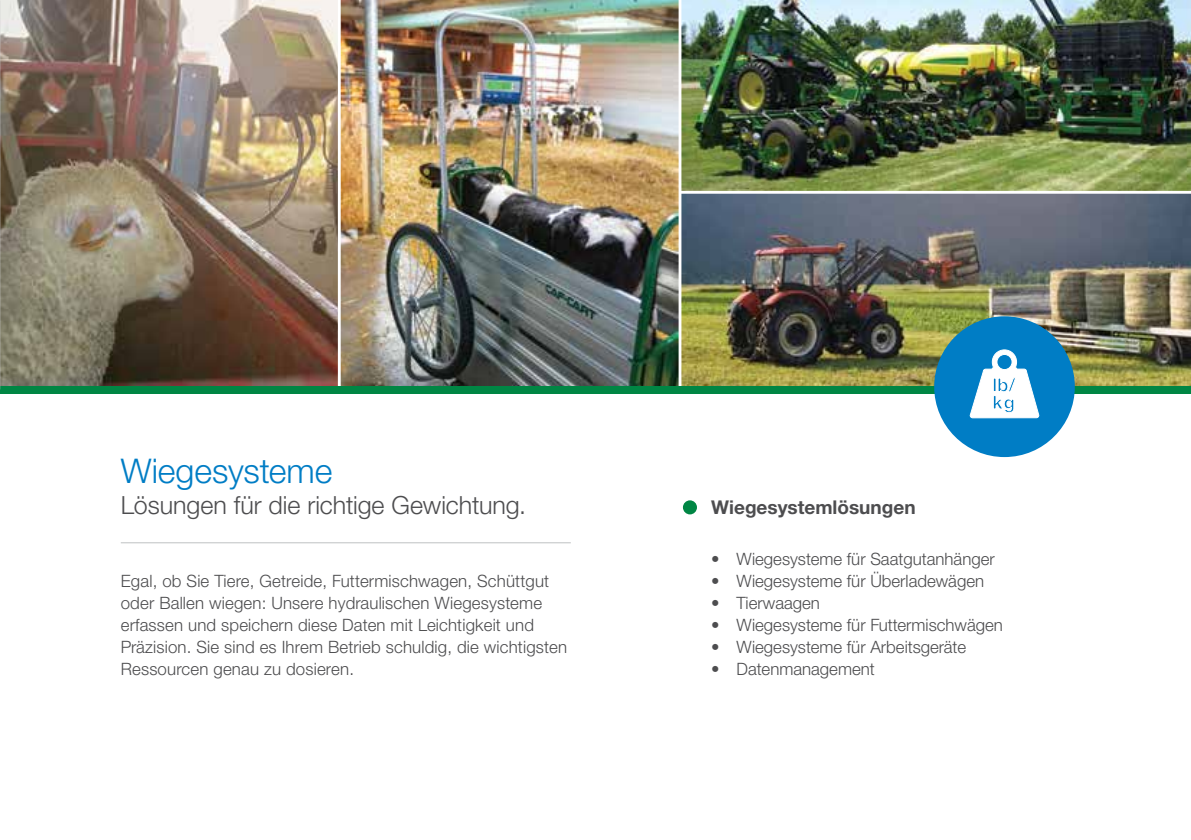
<style>
.page{position:relative;width:1191px;height:840px;background:#fff}
.page>*{position:absolute;margin:0;border:0;box-sizing:border-box;transform-origin:0 0}
.t1{font:300 34px "Helvetica Neue LTW1 G";color:#007dc5}
.t2{font:300 25px "Helvetica Neue LTW1 G";letter-spacing:-.005em;color:#4d4d4f}
.t3{font:700 19px "Helvetica Neue LTW1 G";color:#4d4d4f}
.t4{font:300 17px/22px "Helvetica Neue LTW1 G";letter-spacing:.01em;color:#4d4d4f}
</style>
<div class="page">
<img style="left:1px;top:0;width:337px;height:386px">
<img style="left:341px;top:0;width:337px;height:386px">
<img style="left:681px;top:0;width:510px;height:191px">
<img style="left:681px;top:194px;width:510px;height:192px">
<div style="left:0;top:386px;width:1191px;height:7px;background:#008644"></div>
<img style="left:0;top:193px;width:1px;height:196px">
<img style="left:0;top:0;width:1px;height:193px">
<div style="left:934px;top:316px;width:140px;height:141px;background:#007dc5;border-radius:50%"></div>
<svg style="left:969px;top:349px;width:70px;height:69px"></svg>
<hr style="left:121px;top:541px;width:450px;height:2px;background:#d1d3d4">
<div style="left:683px;top:500px;width:14px;height:14px;background:#008644;border-radius:50%"></div>
<h1 class="t1" style="left:121px;top:449px;width:213px">Wiegesysteme</h1>
<h2 class="t2" style="left:121px;top:489px;width:407px">Lösungen für die richtige Gewichtung.</h2>
<p class="t4" style="left:121px;top:569px;width:448px">Egal, ob Sie Tiere, Getreide, Futtermischwagen, Schüttgut oder Ballen wiegen: Unsere hydraulischen Wiegesysteme erfassen und speichern diese Daten mit Leichtigkeit und Präzision. Sie sind es Ihrem Betrieb schuldig, die wichtigsten Ressourcen genau zu dosieren.</p>
<p class="t3" style="left:711px;top:495px;width:206px">Wiegesystemlösungen</p>
<p class="t4" style="left:711px;top:547px;width:285px">• Wiegesysteme für Saatgutanhänger</p>
<p class="t4" style="left:711px;top:569px;width:275px">• Wiegesysteme für Überladewägen</p>
<p class="t4" style="left:711px;top:591px;width:110px">• Tierwaagen</p>
<p class="t4" style="left:711px;top:613px;width:293px">• Wiegesysteme für Futtermischwägen</p>
<p class="t4" style="left:711px;top:635px;width:256px">• Wiegesysteme für Arbeitsgeräte</p>
<p class="t4" style="left:711px;top:657px;width:165px">• Datenmanagement</p>
</div>
